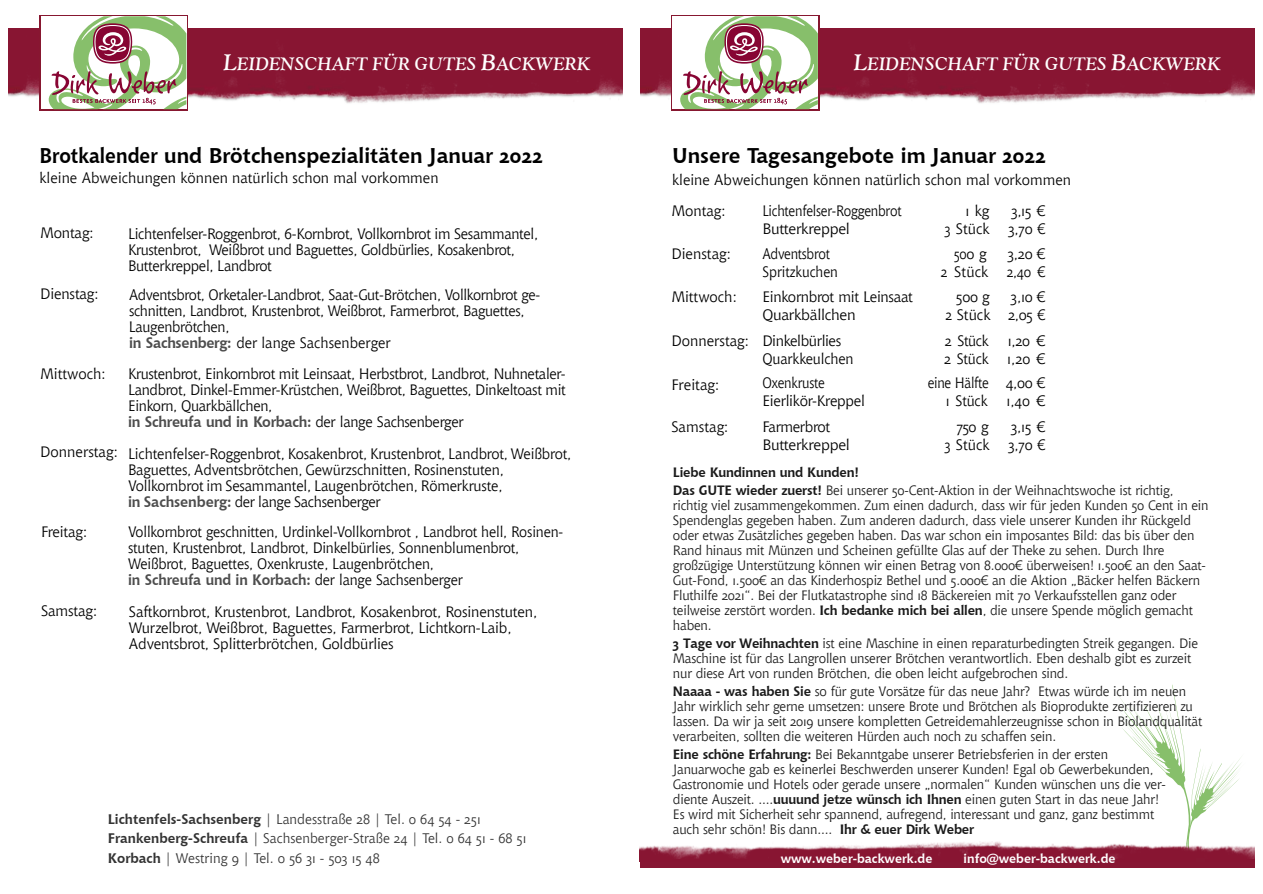
<style>
.page{position:relative;width:1263px;height:894px;background:#fff}
.page>*{position:absolute;margin:0;border:0;box-sizing:border-box;transform-origin:0 0}
.t1{font:700 21.15px "Chianti OSFBT";color:#000;scale:.92 1}
.t2{font:700 21.15px "Chianti OSFBT";color:#000}
.t3{font:italic 700 18px "Goudy Old Style BT";letter-spacing:.025em;color:#fff}
.t4{font:15px/16px "Chianti OSFBT";letter-spacing:-.02em;color:#000}
.t5{font:15px/16px "Chianti OSFBT";letter-spacing:-.02em;color:#000;scale:.96 1}
.t6{font:15px "Chianti OSFBT";color:#000}
.t7{font:15px "Chianti OSFBT";letter-spacing:-.02em;color:#000;scale:.9 1}
.t8{font:15px "Chianti OSFBT";letter-spacing:-.02em;color:#000;scale:1.04 1}
.t9{font:15px "Chianti OSFBT";letter-spacing:-.02em;color:#000;scale:.93 1}
.t10{font:15px "Chianti OSFBT";color:#000;scale:.93 1}
.t11{font:14.85px "Chianti OSFBT";color:#000}
.t12{font:13.8px/19.8px "Chianti OSFBT";color:#333}
.t13{font:13.5px/15px "Chianti OSFBT";letter-spacing:-.015em;color:#1a1a1a}
.t14{font:700 12.75px "Chianti OSFBT";color:#fff}
.s1{font-size:22.5px}
.s2{font-weight:700;color:#4d4d4d}
.s3{font-weight:700}
</style>
<div class="page">
<svg style="left:1119px;top:684px;width:122px;height:157px"></svg>
<div style="left:640px;top:859px;width:614px;height:8px;background:#871733"></div>
<img style="left:640px;top:841px;width:614px;height:18px">
<div style="left:1196px;top:858px;width:9px;height:8px;background:#871733"></div>
<img style="left:640px;top:29px;width:614px;height:74px">
<svg style="left:671px;top:15px;width:148px;height:96px"></svg>
<div style="left:673px;top:16px;width:145px;height:93px;background:#fff"></div>
<svg style="left:680px;top:16px;width:138px;height:93px"></svg>
<img style="left:9px;top:29px;width:614px;height:74px">
<svg style="left:40px;top:15px;width:148px;height:96px"></svg>
<div style="left:41px;top:16px;width:145px;height:93px;background:#fff"></div>
<svg style="left:48px;top:16px;width:138px;height:93px"></svg>
<h2 class="t3" style="left:223px;top:56px;width:368px"><span class="s1">L</span>EIDENSCHAFT FÜR GUTES <span class="s1">B</span>ACKWERK</h2>
<h2 class="t3" style="left:854px;top:56px;width:368px"><span class="s1">L</span>EIDENSCHAFT FÜR GUTES <span class="s1">B</span>ACKWERK</h2>
<h1 class="t1" style="left:39px;top:147px;width:548px">Brotkalender und Brötchenspezialitäten Januar 2022</h1>
<p class="t11" style="left:39px;top:171px;width:401px">kleine Abweichungen können natürlich schon mal vorkommen</p>
<p class="t4" style="left:40px;top:226px;width:55px">Montag:</p>
<p class="t4" style="left:128px;top:227px;width:412px">Lichtenfelser-Roggenbrot, 6-Kornbrot, Vollkornbrot im Sesammantel,<br>Krustenbrot, Weißbrot und Baguettes, Goldbürlies, Kosakenbrot,<br>Butterkreppel, Landbrot</p>
<p class="t4" style="left:40px;top:287px;width:60px">Dienstag:</p>
<p class="t4" style="left:129px;top:287px;width:413px">Adventsbrot, Orketaler-Landbrot, Saat-Gut-Brötchen, Vollkornbrot ge&shy;schnitten, Landbrot, Krustenbrot, Weißbrot, Farmerbrot, Baguettes, Laugenbrötchen,<br><span class="s2">in Sachsenberg:</span> der lange Sachsenberger</p>
<p class="t6" style="left:40px;top:367px;width:67px">Mittwoch:</p>
<p class="t4" style="left:128px;top:366px;width:439px">Krustenbrot, Einkornbrot mit Leinsaat, Herbstbrot, Landbrot, Nuhnetaler-Landbrot, Dinkel-Emmer-Krüstchen, Weißbrot, Baguettes, Dinkeltoast mit Einkorn, Quarkbällchen,<br><span class="s2">in Schreufa und in Korbach:</span> der lange Sachsenberger</p>
<p class="t6" style="left:40px;top:446px;width:79px">Donnerstag:</p>
<p class="t4" style="left:128px;top:446px;width:445px">Lichtenfelser-Roggenbrot, Kosakenbrot, Krustenbrot, Landbrot, Weißbrot, Baguettes, Adventsbrötchen, Gewürzschnitten, Rosinenstuten, Vollkornbrot im Sesammantel, Laugenbrötchen, Römerkruste,<br><span class="s2">in Sachsenberg:</span> der lange Sachsenberger</p>
<p class="t4" style="left:41px;top:524px;width:48px">Freitag:</p>
<p class="t5" style="left:128px;top:525px;width:455px">Vollkornbrot geschnitten, Urdinkel-Vollkornbrot , Landbrot hell, Rosinen&shy;stuten, Krustenbrot, Landbrot, Dinkelbürlies, Sonnenblumenbrot, Weißbrot, Baguettes, Oxenkruste, Laugenbrötchen,<br><span class="s2">in Schreufa und in Korbach:</span> der lange Sachsenberger</p>
<p class="t4" style="left:41px;top:603px;width:58px">Samstag:</p>
<p class="t4" style="left:129px;top:604px;width:410px">Saftkornbrot, Krustenbrot, Landbrot, Kosakenbrot, Rosinenstuten,<br>Wurzelbrot, Weißbrot, Baguettes, Farmerbrot, Lichtkorn-Laib,<br>Adventsbrot, Splitterbrötchen, Goldbürlies</p>
<p class="t12" style="left:108px;top:809px;width:420px"><span class="s3">Lichtenfels-Sachsenberg</span> | Landesstraße 28 | Tel. 0 64 54 - 251<br><span class="s3">Frankenberg-Schreufa</span> | Sachsenberger-Straße 24 | Tel. 0 64 51 - 68 51<br><span class="s3">Korbach</span> | Westring 9 | Tel. 0 56 31 - 503 15 48</p>
<h1 class="t2" style="left:672px;top:147px;width:375px">Unsere Tagesangebote im Januar 2022</h1>
<p class="t11" style="left:672px;top:173px;width:401px">kleine Abweichungen können natürlich schon mal vorkommen</p>
<p class="t4" style="left:671px;top:204px;width:56px">Montag:</p>
<p class="t7" style="left:762px;top:205px;width:156px">Lichtenfelser-Roggenbrot</p>
<p class="t4" style="left:966px;top:204px;width:25px">1 kg</p>
<p class="t4" style="left:1011px;top:204px;width:35px">3,15 €</p>
<p class="t8" style="left:762px;top:223px;width:86px">Butterkreppel</p>
<p class="t9" style="left:945px;top:223px;width:50px">3 Stück</p>
<p class="t4" style="left:1008px;top:222px;width:38px">3,70 €</p>
<p class="t6" style="left:671px;top:247px;width:61px">Dienstag:</p>
<p class="t7" style="left:762px;top:247px;width:77px">Adventsbrot</p>
<p class="t7" style="left:954px;top:247px;width:38px">500 g</p>
<p class="t4" style="left:1008px;top:247px;width:39px">3,20 €</p>
<p class="t10" style="left:762px;top:265px;width:83px">Spritzkuchen</p>
<p class="t9" style="left:941px;top:265px;width:114px">2 Stück 2,40 €</p>
<p class="t6" style="left:671px;top:291px;width:67px">Mittwoch:</p>
<p class="t4" style="left:762px;top:290px;width:152px">Einkornbrot mit Leinsaat</p>
<p class="t4" style="left:956px;top:290px;width:35px">500 g</p>
<p class="t4" style="left:1011px;top:290px;width:36px">3,10 €</p>
<p class="t8" style="left:762px;top:308px;width:91px">Quarkbällchen</p>
<p class="t9" style="left:945px;top:308px;width:109px">2 Stück 2,05 €</p>
<p class="t6" style="left:671px;top:334px;width:79px">Donnerstag:</p>
<p class="t4" style="left:762px;top:333px;width:80px">Dinkelbürlies</p>
<p class="t4" style="left:945px;top:333px;width:45px">2 Stück</p>
<p class="t4" style="left:1008px;top:333px;width:39px">1,20 €</p>
<p class="t4" style="left:762px;top:351px;width:93px">Quarkkeulchen</p>
<p class="t4" style="left:944px;top:351px;width:103px">2 Stück 1,20 €</p>
<p class="t6" style="left:671px;top:378px;width:50px">Freitag:</p>
<p class="t7" style="left:762px;top:376px;width:71px">Oxenkruste</p>
<p class="t7" style="left:928px;top:376px;width:132px">eine Hälfte 4,00 €</p>
<p class="t4" style="left:762px;top:393px;width:104px">Eierlikör-Kreppel</p>
<p class="t4" style="left:946px;top:393px;width:101px">1 Stück 1,40 €</p>
<p class="t6" style="left:671px;top:420px;width:59px">Samstag:</p>
<p class="t4" style="left:762px;top:419px;width:69px">Farmerbrot</p>
<p class="t4" style="left:956px;top:419px;width:34px">750 g</p>
<p class="t4" style="left:1011px;top:419px;width:36px">3,15 €</p>
<p class="t8" style="left:762px;top:438px;width:86px">Butterkreppel</p>
<p class="t9" style="left:945px;top:438px;width:50px">3 Stück</p>
<p class="t4" style="left:1008px;top:437px;width:38px">3,70 €</p>
<p class="t13" style="left:673px;top:464px;width:502px;line-height:18px"><span class="s3">Liebe Kundinnen und Kunden!<br>Das GUTE wieder zuerst!</span> Bei unserer 50-Cent-Aktion in der Weihnachtswoche ist richtig,</p>
<p class="t13" style="left:673px;top:499px;width:537px">richtig viel zusammengekommen. Zum einen dadurch, dass wir für jeden Kunden 50 Cent in ein Spendenglas gegeben haben. Zum anderen dadurch, dass viele unserer Kunden ihr Rückgeld oder etwas Zusätzliches gegeben haben. Das war schon ein imposantes Bild: das bis über den Rand hinaus mit Münzen und Scheinen gefüllte Glas auf der Theke zu sehen. Durch Ihre großzügige Unterstützung können wir einen Betrag von 8.000€ überweisen! 1.500€ an den Saat-Gut-Fond, 1.500€ an das Kinderhospiz Bethel und 5.000€ an die Aktion „Bäcker helfen Bäckern Fluthilfe 2021“. Bei der Flutkatastrophe sind 18 Bäckereien mit 70 Verkaufsstellen ganz oder teilweise zerstört worden. <span class="s3">Ich bedanke mich bei allen</span>, die unsere Spende möglich gemacht haben.</p>
<p class="t13" style="left:673px;top:637px;width:527px"><span class="s3">3 Tage vor Weihnachten</span> ist eine Maschine in einen reparaturbedingten Streik gegangen. Die<br>Maschine ist für das Langrollen unserer Brötchen verantwortlich. Eben deshalb gibt es zurzeit nur diese Art von runden Brötchen, die oben leicht aufgebrochen sind.</p>
<p class="t13" style="left:673px;top:685px;width:531px"><span class="s3">Naaaa - was haben Sie</span> so für gute Vorsätze für das neue Jahr? Etwas würde ich im neuen Jahr wirklich sehr gerne umsetzen: unsere Brote und Brötchen als Bioprodukte zertifizieren zu lassen. Da wir ja seit 2019 unsere kompletten Getreidemahlerzeugnisse schon in Biolandqualität verarbeiten, sollten die weiteren Hürden auch noch zu schaffen sein.</p>
<p class="t13" style="left:673px;top:748px;width:495px"><span class="s3">Eine schöne Erfahrung:</span> Bei Bekanntgabe unserer Betriebsferien in der ersten Januarwoche gab es keinerlei Beschwerden unserer Kunden! Egal ob Gewerbekunden, Gastronomie und Hotels oder gerade unsere „normalen“ Kunden wünschen uns die ver&shy;diente Auszeit. ....<span class="s3">uuuund jetze wünsch ich Ihnen</span> einen guten Start in das neue Jahr!<br>Es wird mit Sicherheit sehr spannend, aufregend, interessant und ganz, ganz bestimmt auch sehr schön! Bis dann.... <span class="s3">Ihr &amp; euer Dirk Weber</span></p>
<p class="t14" style="left:781px;top:852px;width:153px">www.weber-backwerk.de</p>
<p class="t14" style="left:964px;top:852px;width:153px">info@weber-backwerk.de</p>
</div>
